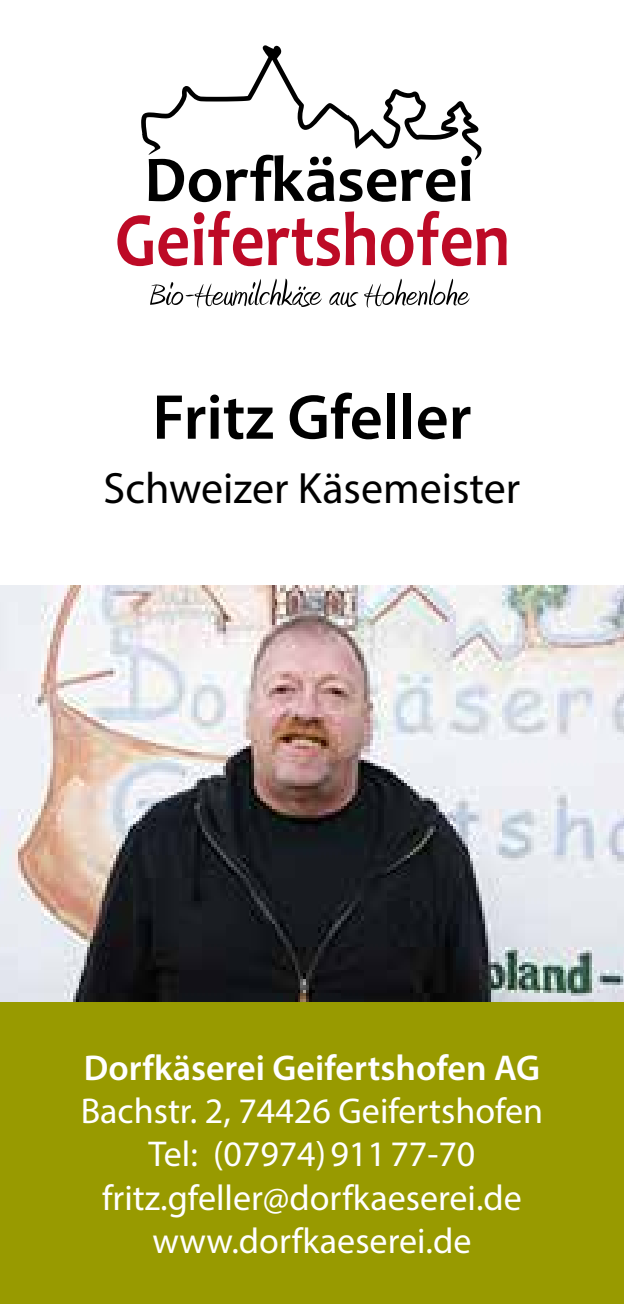
<style>
.page{position:relative;width:624px;height:1304px;background:#fff}
.page>*{position:absolute;margin:0;border:0;box-sizing:border-box;transform-origin:0 0}
.t1{font:600 64px "Myriad Pro";color:#000}
.t2{font:44px "Myriad Pro";color:#000}
.t3{font:36px/43.2px "Myriad Pro";color:#fff;text-align:center}
.t4{font:600 36px "Myriad Pro";color:#fff}
</style>
<div class="page">
<div style="left:0;top:1002px;width:624px;height:302px;background:#989a00"></div>
<svg style="left:141px;top:45px;width:340px;height:117px"></svg>
<svg style="left:271px;top:52px;width:4px;height:4px"></svg>
<svg style="left:117px;top:211px;width:258px;height:55px"></svg>
<svg style="left:381px;top:211px;width:125px;height:56px"></svg>
<svg style="left:142px;top:134px;width:313px;height:68px"></svg>
<svg style="left:461px;top:156px;width:10px;height:45px"></svg>
<svg style="left:150px;top:279px;width:172px;height:29px"></svg>
<svg style="left:329px;top:292px;width:29px;height:15px"></svg>
<svg style="left:364px;top:279px;width:105px;height:29px"></svg>
<img style="left:0;top:586px;width:624px;height:416px">
<h1 class="t1" style="left:152px;top:376px;width:320px">Fritz Gfeller</h1>
<p class="t2" style="left:104px;top:461px;width:418px">Schweizer Käsemeister</p>
<p class="t4" style="left:84px;top:1045px;width:458px">Dorfkäserei Geifertshofen AG</p>
<p class="t3" style="left:81px;top:1089px;width:464px">Bachstr. 2, 74426 Geifertshofen<br>Tel: (07974)91177-70 fritz.gfeller@dorfkaeserei.de www.dorfkaeserei.de</p>
</div>
